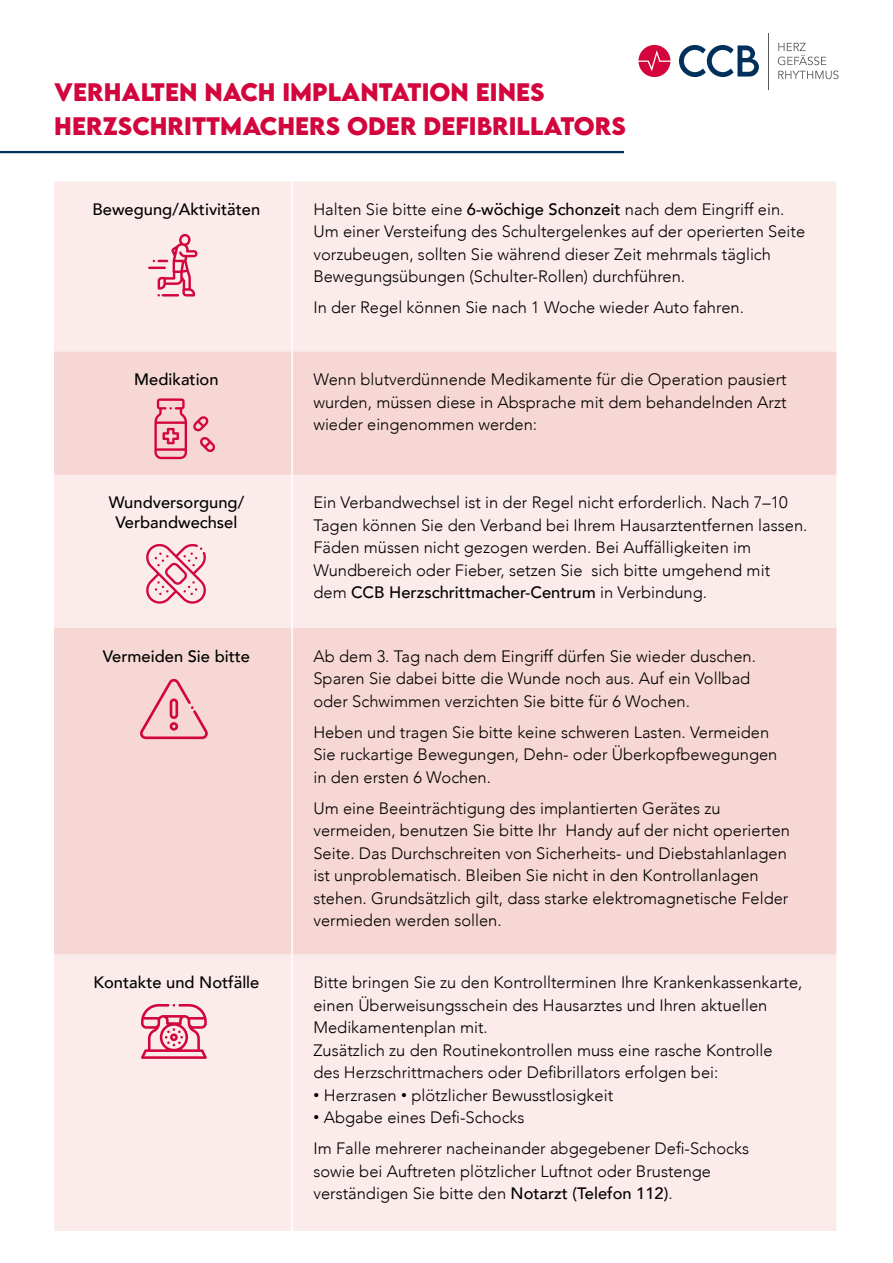
<style>
.page{position:relative;width:893px;height:1263px;background:#fff}
.page>*{position:absolute;margin:0;border:0;box-sizing:border-box;transform-origin:0 0}
.t1{font:700 22.5px/34.5px "LEMONMILK";color:#d2053d}
.t2{font:300 16.5px/22.5px "Avenir";color:#000}
.t3{font:500 16.5px/19.8px "Avenir";color:#000;text-align:center}
.s1{font-weight:500}
.s2{font-family:"Arial";font-weight:400}
</style>
<div class="page">
<hr style="left:0;top:151px;width:624px;height:2px;background:#00305b">
<svg style="left:679px;top:45px;width:80px;height:32px"></svg>
<svg style="left:638px;top:45px;width:32px;height:32px"></svg>
<hr style="left:768px;top:33px;width:1px;height:56px;background:#575756">
<svg style="left:778px;top:43px;width:48px;height:22px"></svg>
<svg style="left:778px;top:71px;width:60px;height:8px"></svg>
<div style="left:54px;top:181px;width:782px;height:1050px;background:#fbebea"></div>
<svg style="left:54px;top:351px;width:782px;height:603px;background:#f8dcd9"></svg>
<hr style="left:291px;top:181px;width:2px;height:170px;background:#fff">
<hr style="left:291px;top:351px;width:2px;height:124px;background:#fff">
<hr style="left:291px;top:475px;width:2px;height:153px;background:#fff">
<hr style="left:291px;top:628px;width:2px;height:326px;background:#fff">
<hr style="left:291px;top:954px;width:2px;height:277px;background:#fff">
<svg style="left:148px;top:233px;width:50px;height:63px;background:#f0b3bf"></svg>
<svg style="left:193px;top:416px;width:23px;height:36px"></svg>
<svg style="left:154px;top:398px;width:33px;height:61px;background:#ea8e9f"></svg>
<svg style="left:145px;top:543px;width:62px;height:61px;background:#f1b5c1"></svg>
<svg style="left:140px;top:679px;width:68px;height:60px;background:#f0b5bb"></svg>
<svg style="left:141px;top:1004px;width:66px;height:55px;background:#ec99ac"></svg>
<h1 class="t1" style="left:54px;top:75px;width:573px">VERHALTEN NACH IMPLANTATION EINES<br>HERZSCHRITTMACHERS ODER DEFIBRILLATORS</h1>
<p class="t3" style="left:93px;top:198px;width:169px">Bewegung/Aktivitäten</p>
<p class="t2" style="left:313px;top:198px;width:493px">Halten Sie bitte eine <span class="s1">6-wöchige Schonzeit</span> nach dem Eingriff ein.<br>Um einer Versteifung des Schultergelenkes auf der operierten Seite vorzubeugen, sollten Sie während dieser Zeit mehrmals täglich Bewegungsübungen (Schulter-Rollen) durchführen.</p>
<p class="t2" style="left:313px;top:297px;width:432px">In der Regel können Sie nach 1 Woche wieder Auto fahren.</p>
<p class="t3" style="left:134px;top:368px;width:86px">Medikation</p>
<p class="t2" style="left:313px;top:368px;width:475px;text-align:justify">Wenn blutverdünnende Medikamente für die Operation pausiert wurden, müssen diese in Absprache mit dem behandelnden Arzt wieder eingenommen werden:</p>
<p class="t3" style="left:109px;top:492px;width:137px">Wundversorgung/<br>Verbandwechsel</p>
<p class="t2" style="left:313px;top:491px;width:496px">Ein Verbandwechsel ist in der Regel nicht erforderlich. Nach 7–10<br>Tagen können Sie den Verband bei Ihrem Hausarztentfernen lassen.<br>Fäden müssen nicht gezogen werden. Bei Auffälligkeiten im Wundbereich oder Fieber, setzen Sie sich bitte umgehend mit dem <span class="s1">CCB Herzschrittmacher-Centrum</span> in Verbindung.</p>
<p class="t3" style="left:103px;top:645px;width:149px">Vermeiden Sie bitte</p>
<p class="t2" style="left:313px;top:645px;width:444px">Ab dem 3. Tag nach dem Eingriff dürfen Sie wieder duschen.<br>Sparen Sie dabei bitte die Wunde noch aus. Auf ein Vollbad oder Schwimmen verzichten Sie bitte für 6 Wochen.</p>
<p class="t2" style="left:313px;top:721px;width:466px">Heben und tragen Sie bitte keine schweren Lasten. Vermeiden<br>Sie ruckartige Bewegungen, Dehn- oder Überkopfbewegungen in den ersten 6 Wochen.</p>
<p class="t2" style="left:313px;top:797px;width:478px">Um eine Beeinträchtigung des implantierten Gerätes zu vermeiden, benutzen Sie bitte Ihr Handy auf der nicht operierten Seite. Das Durchschreiten von Sicherheits- und Diebstahlanlagen ist unproblematisch. Bleiben Sie nicht in den Kontrollanlagen stehen. Grundsätzlich gilt, dass starke elektromagnetische Felder vermieden werden sollen.</p>
<p class="t3" style="left:93px;top:971px;width:167px">Kontakte und Notfälle</p>
<p class="t2" style="left:313px;top:971px;width:491px">Bitte bringen Sie zu den Kontrollterminen Ihre Krankenkassenkarte, einen Überweisungsschein des Hausarztes und Ihren aktuellen Medikamentenplan mit.<br>Zusätzlich zu den Routinekontrollen muss eine rasche Kontrolle des Herzschrittmachers oder Defibrillators erfolgen bei:</p>
<p class="t2" style="left:313px;top:1084px;width:301px"><span class="s2">•</span> Herzrasen <span class="s2">•</span> plötzlicher Bewusstlosigkeit</p>
<p class="t2" style="left:313px;top:1102px;width:437px;line-height:31px"><span class="s2">•</span> Abgabe eines Defi-Schocks<br>Im Falle mehrerer nacheinander abgegebener Defi-Schocks</p>
<p class="t2" style="left:313px;top:1160px;width:399px">sowie bei Auftreten plötzlicher Luftnot oder Brustenge verständigen Sie bitte den <span class="s1">Notarzt (Telefon 112)</span>.</p>
</div>
